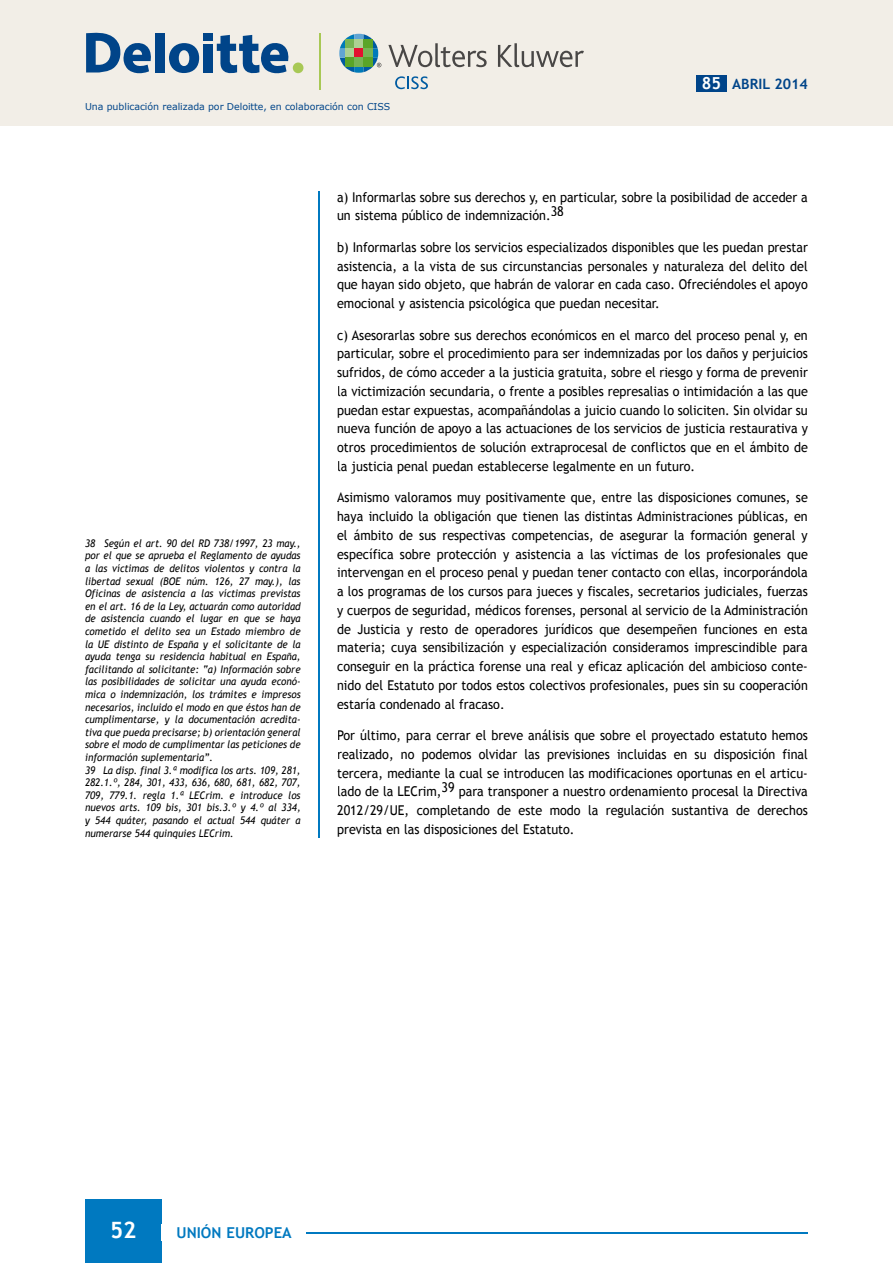
<style>
.page{position:relative;width:893px;height:1263px;background:#fff}
.page>*{position:absolute;margin:0;border:0;box-sizing:border-box;transform-origin:0 0}
.t1{font:700 22.5px "Trebuchet MS";color:#fff}
.t2{font:700 15px "Trebuchet MS";color:#0079c0}
.t3{font:700 14.25px "Trebuchet MS";color:#004489}
.t4{font:13.5px/18.8px "Trebuchet MS";color:#000;text-align:justify;scale:.93 1}
.t5{font:italic 10.5px/12.6px "Trebuchet MS";color:#000;scale:.93 1}
.t6{font:9.45px "Verdana";letter-spacing:-.005em;color:#004489}
.s1{font-size:16.5px;color:#fff}
</style>
<div class="page">
<hr style="left:157px;top:1232px;width:651px;height:2px;background:#0079c0">
<div style="left:85px;top:1199px;width:77px;height:64px;background:#0079c0"></div>
<div style="left:162px;top:1224px;width:144px;height:16px;background:#fff"></div>
<div style="left:0;top:0;width:893px;height:125px;background:#f2eee7"></div>
<div style="left:696px;top:75px;width:31px;height:17px;background:#004489"></div>
<svg style="left:169px;top:43px;width:30px;height:30px"></svg>
<hr style="left:319px;top:33px;width:2px;height:56px;background:#a8c855">
<div style="left:293px;top:63px;width:10px;height:10px;background:#a8c855;border-radius:50%"></div>
<div style="left:155px;top:33px;width:10px;height:40px;background:#004489"></div>
<svg style="left:217px;top:35px;width:72px;height:39px"></svg>
<div style="left:203px;top:33px;width:10px;height:8px;background:#004489"></div>
<svg style="left:86px;top:33px;width:65px;height:41px"></svg>
<div style="left:203px;top:44px;width:10px;height:29px;background:#004489"></div>
<svg style="left:388px;top:43px;width:99px;height:24px"></svg>
<svg style="left:498px;top:43px;width:86px;height:24px"></svg>
<svg style="left:395px;top:76px;width:33px;height:13px"></svg>
<svg style="left:339px;top:34px;width:42px;height:39px"></svg>
<hr style="left:318px;top:192px;width:1px;height:646px;background:#0079c0">
<p class="t6" style="left:85px;top:100px;width:307px">Una publicación realizada por Deloitte, en colaboración con CISS</p>
<p class="t3" style="left:702px;top:75px;width:108px"><span class="s1">85</span> ABRIL 2014</p>
<p class="t5" style="left:85px;top:537px;width:233px">38 Según el art. 90 del RD 738/1997, 23 may., por el que se aprueba el Reglamento de ayudas a las víctimas de delitos violentos y contra la libertad sexual (BOE núm. 126, 27 may.), las Oficinas de asistencia a las víctimas previstas en el art. 16 de la Ley, actuarán como autoridad de asistencia cuando el lugar en que se haya cometido el delito sea un Estado miembro de la UE distinto de España y el solicitante de la ayuda tenga su residencia habitual en España, facilitando al solicitante: “a) Información sobre las posibilidades de solicitar una ayuda econó&shy;mica o indemnización, los trámites e impresos necesarios, incluido el modo en que éstos han de cumplimentarse, y la documentación acredita&shy;tiva que pueda precisarse; b) orientación general sobre el modo de cumplimentar las peticiones de información suplementaria”.<br>39 La disp. final 3.ª modifica los arts. 109, 281, 282.1.º, 284, 301, 433, 636, 680, 681, 682, 707, 709, 779.1. regla 1.ª LECrim. e introduce los nuevos arts. 109 bis, 301 bis.3.º y 4.º al 334, y 544 quáter, pasando el actual 544 quáter a numerarse 544 quinquies LECrim.</p>
<p class="t4" style="left:337px;top:188px;width:508px">a) Informarlas sobre sus derechos y, en particular, sobre la posibilidad de acceder a un sistema público de indemnización.38</p>
<p class="t4" style="left:337px;top:238px;width:508px">b) Informarlas sobre los servicios especializados disponibles que les puedan prestar asistencia, a la vista de sus circunstancias personales y naturaleza del delito del que hayan sido objeto, que habrán de valorar en cada caso. Ofreciéndoles el apoyo emocional y asistencia psicológica que puedan necesitar.</p>
<p class="t4" style="left:337px;top:326px;width:508px">c) Asesorarlas sobre sus derechos económicos en el marco del proceso penal y, en particular, sobre el procedimiento para ser indemnizadas por los daños y perjuicios sufridos, de cómo acceder a la justicia gratuita, sobre el riesgo y forma de prevenir la victimización secundaria, o frente a posibles represalias o intimidación a las que puedan estar expuestas, acompañándolas a juicio cuando lo soliciten. Sin olvidar su nueva función de apoyo a las actuaciones de los servicios de justicia restaurativa y otros procedimientos de solución extraprocesal de conflictos que en el ámbito de la justicia penal puedan establecerse legalmente en un futuro.</p>
<p class="t4" style="left:337px;top:488px;width:508px">Asimismo valoramos muy positivamente que, entre las disposiciones comunes, se haya incluido la obligación que tienen las distintas Administraciones públicas, en el ámbito de sus respectivas competencias, de asegurar la formación general y específica sobre protección y asistencia a las víctimas de los profesionales que intervengan en el proceso penal y puedan tener contacto con ellas, incorporándola a los programas de los cursos para jueces y fiscales, secretarios judiciales, fuerzas y cuerpos de seguridad, médicos forenses, personal al servicio de la Administración de Justicia y resto de operadores jurídicos que desempeñen funciones en esta materia; cuya sensibilización y especialización consideramos imprescindible para conseguir en la práctica forense una real y eficaz aplicación del ambicioso conte&shy;nido del Estatuto por todos estos colectivos profesionales, pues sin su cooperación estaría condenado al fracaso.</p>
<p class="t4" style="left:337px;top:726px;width:508px">Por último, para cerrar el breve análisis que sobre el proyectado estatuto hemos realizado, no podemos olvidar las previsiones incluidas en su disposición final tercera, mediante la cual se introducen las modificaciones oportunas en el articu&shy;lado de la LECrim,39 para transponer a nuestro ordenamiento procesal la Directiva 2012/29/UE, completando de este modo la regulación sustantiva de derechos prevista en las disposiciones del Estatuto.</p>
<h1 class="t1" style="left:110px;top:1216px;width:28px">52</h1>
<p class="t2" style="left:177px;top:1223px;width:117px">UNIÓN EUROPEA</p>
</div>
